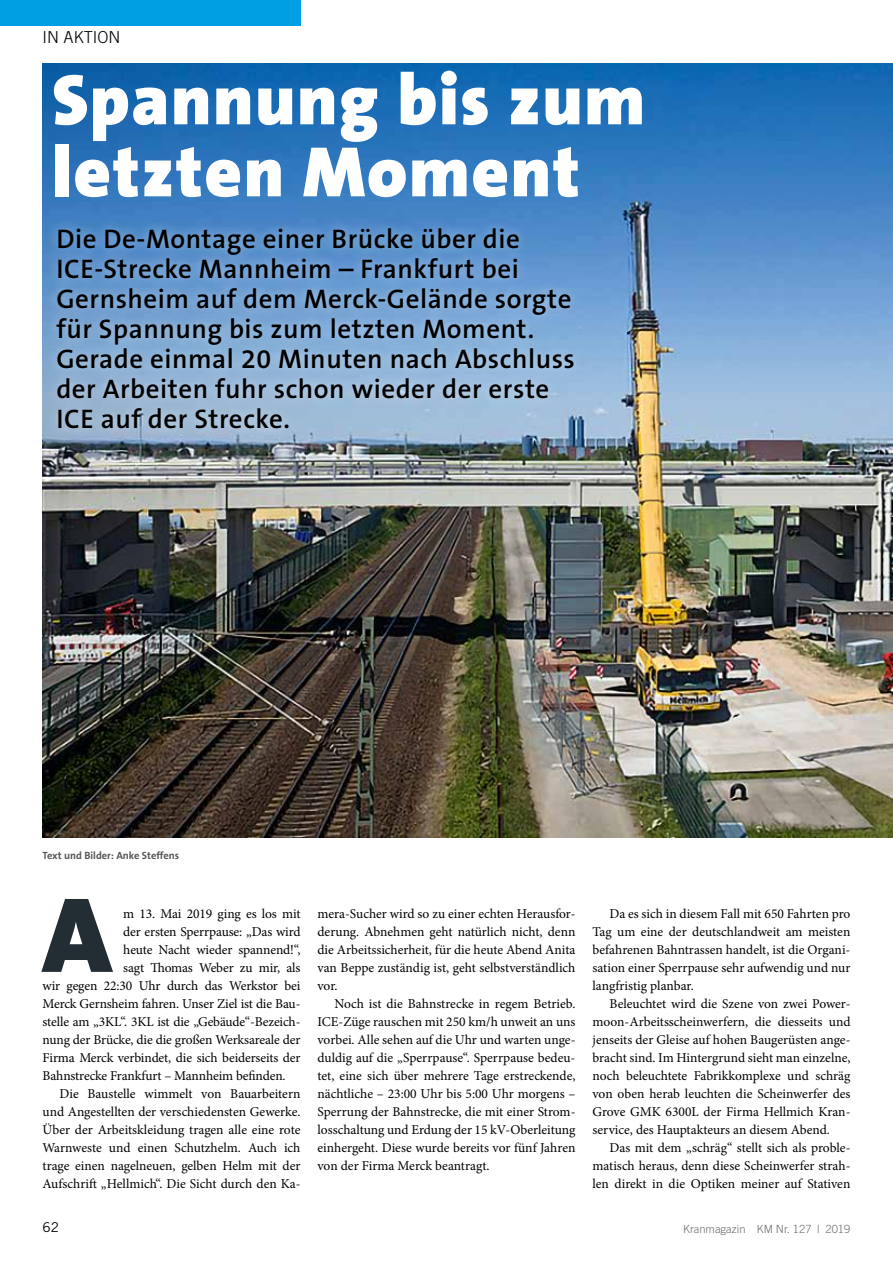
<style>
.page{position:relative;width:893px;height:1263px;background:#fff}
.page>*{position:absolute;margin:0;border:0;box-sizing:border-box;transform-origin:0 0}
.t1{font:900 108px "The Sans B9";color:#222e33}
.t2{font:900 72px/72px "The Sans B9";letter-spacing:.02em;color:#fff}
.t3{font:600 27px/30px "The Sans B6";letter-spacing:.02em;color:#000}
.t4{font:300 16.5px "Trade Gothic";color:#000}
.t5{font:13.5px/18px "Minion Pro";letter-spacing:-.005em;color:#000;text-align:justify}
.t6{font:13.5px "Trade Gothic";color:#000}
.t7{font:300 11.25px "Trade Gothic";color:#6e6e6e}
.t8{font:700 10.5px "The Sans B7";color:#565655}
</style>
<div class="page">
<div style="left:0;top:0;width:300px;height:26px;background:#009ee3"></div>
<img style="left:43px;top:64px;width:850px;height:774px">
<div style="left:46px;top:217px;width:538px;height:223px;background:#fff;opacity:.5"></div>
<p class="t4" style="left:43px;top:27px;width:79px">IN AKTION</p>
<h2 class="t2" style="left:52px;top:66px;width:595px">Spannung bis zum letzten Moment</h2>
<p class="t3" style="left:56px;top:224px;width:520px">Die De-Montage einer Brücke über die ICE-Strecke Mannheim – Frankfurt bei Gernsheim auf dem Merck-Gelände sorgte für Spannung bis zum letzten Moment.<br>Gerade einmal 20 Minuten nach Abschluss der Arbeiten fuhr schon wieder der erste ICE auf der Strecke.</p>
<p class="t8" style="left:43px;top:850px;width:138px">Text und Bilder: Anke Steffens</p>
<h1 class="t1" style="left:43px;top:877px;width:71px">A</h1>
<p class="t5" style="left:317px;top:905px;width:259px">mera-Sucher wird so zu einer echten Herausfor&shy;derung. Abnehmen geht natürlich nicht, denn die Arbeitssicherheit, für die heute Abend Anita van Beppe zuständig ist, geht selbstverständlich vor.</p>
<p class="t5" style="left:317px;top:995px;width:259px;text-indent:17px">Noch ist die Bahnstrecke in regem Betrieb.<br>ICE-Züge rauschen mit 250 km/h unweit an uns vorbei. Alle sehen auf die Uhr und warten unge&shy;duldig auf die „Sperrpause“. Sperrpause bedeu&shy;tet, eine sich über mehrere Tage erstreckende, nächtliche – 23:00 Uhr bis 5:00 Uhr morgens – Sperrung der Bahnstrecke, die mit einer Strom&shy;losschaltung und Erdung der 15 kV-Oberleitung einhergeht. Diese wurde bereits vor fünf Jahren von der Firma Merck beantragt.</p>
<p class="t5" style="left:123px;top:905px;width:179px">m 13. Mai 2019 ging es los mit</p>
<p class="t5" style="left:123px;top:923px;width:179px">der ersten Sperrpause: „Das wird</p>
<p class="t5" style="left:123px;top:941px;width:179px">heute Nacht wieder spannend!“,</p>
<p class="t5" style="left:123px;top:959px;width:179px">sagt Thomas Weber zu mir, als</p>
<p class="t5" style="left:43px;top:977px;width:259px">wir gegen 22:30 Uhr durch das Werkstor bei</p>
<p class="t5" style="left:43px;top:995px;width:259px">Merck Gernsheim fahren. Unser Ziel ist die Bau-</p>
<p class="t5" style="left:43px;top:1013px;width:259px">stelle am „3KL“. 3KL ist die „Gebäude“-Bezeich-</p>
<p class="t5" style="left:43px;top:1031px;width:259px">nung der Brücke, die die großen Werksareale der</p>
<p class="t5" style="left:43px;top:1049px;width:259px">Firma Merck verbindet, die sich beiderseits der</p>
<p class="t5" style="left:43px;top:1067px;width:245px">Bahnstrecke Frankfurt – Mannheim befinden.</p>
<p class="t5" style="left:60px;top:1085px;width:242px">Die Baustelle wimmelt von Bauarbeitern</p>
<p class="t5" style="left:43px;top:1103px;width:259px">und Angestellten der verschiedensten Gewerke.</p>
<p class="t5" style="left:43px;top:1121px;width:259px">Über der Arbeitskleidung tragen alle eine rote</p>
<p class="t5" style="left:43px;top:1139px;width:259px">Warnweste und einen Schutzhelm. Auch ich</p>
<p class="t5" style="left:43px;top:1157px;width:259px">trage einen nagelneuen, gelben Helm mit der</p>
<p class="t5" style="left:43px;top:1175px;width:259px">Aufschrift „Hellmich“. Die Sicht durch den Ka-</p>
<p class="t5" style="left:592px;top:905px;width:259px;text-indent:17px">Da es sich in diesem Fall mit 650 Fahrten pro Tag um eine der deutschlandweit am meisten befahrenen Bahntrassen handelt, ist die Organi&shy;sation einer Sperrpause sehr aufwendig und nur langfristig planbar.</p>
<p class="t5" style="left:592px;top:995px;width:259px;text-indent:17px">Beleuchtet wird die Szene von zwei Power&shy;moon-Arbeitsscheinwerfern, die diesseits und jenseits der Gleise auf hohen Baugerüsten ange&shy;bracht sind. Im Hintergrund sieht man einzelne, noch beleuchtete Fabrikkomplexe und schräg von oben herab leuchten die Scheinwerfer des Grove GMK 6300L der Firma Hellmich Kran&shy;service, des Hauptakteurs an diesem Abend.</p>
<p class="t5" style="left:592px;top:1139px;width:259px;text-indent:17px">Das mit dem „schräg“ stellt sich als proble&shy;matisch heraus, denn diese Scheinwerfer strah&shy;len direkt in die Optiken meiner auf Stativen</p>
<p class="t6" style="left:43px;top:1219px;width:18px">62</p>
<p class="t7" style="left:683px;top:1222px;width:169px">Kranmagazin KM Nr. 127 | 2019</p>
</div>
